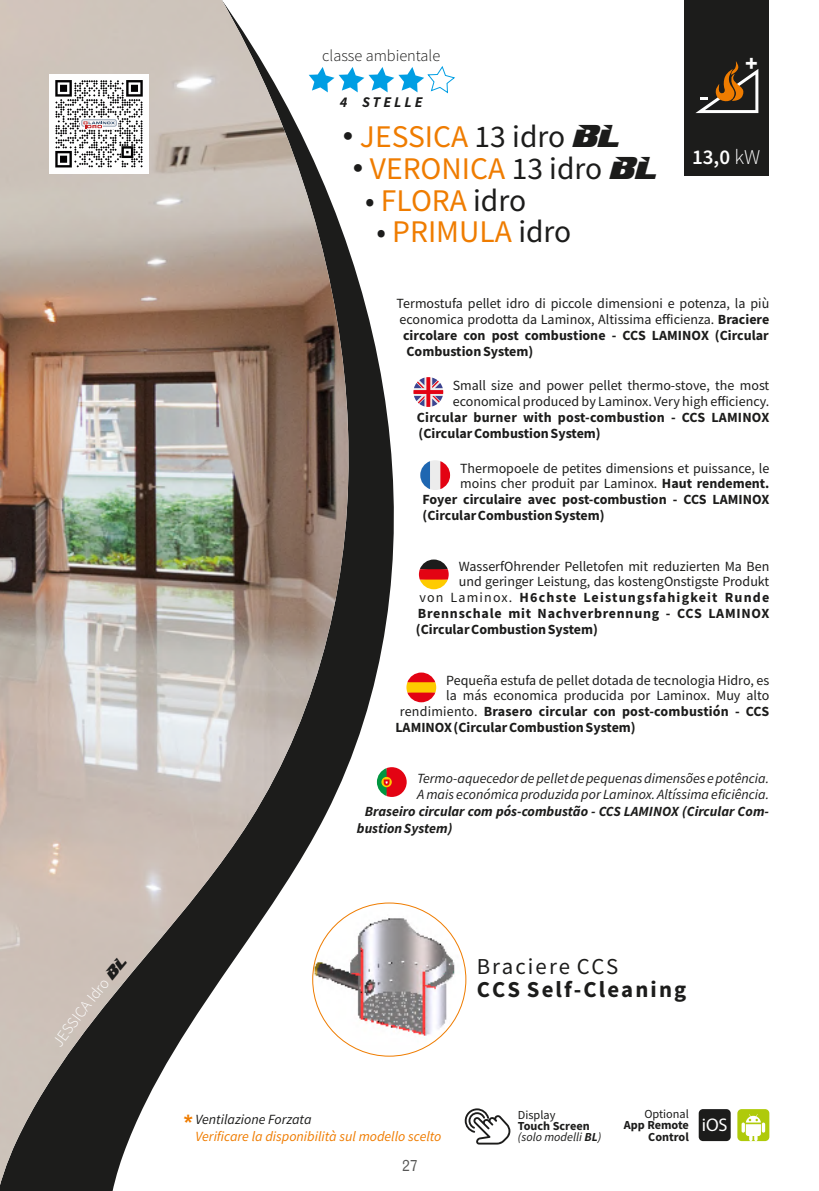
<style>
.page{position:relative;width:819px;height:1191px;background:#fff}
.page>*{position:absolute;margin:0;border:0;box-sizing:border-box;transform-origin:0 0}
.t1{font:31.5px "Source Sans Pro";color:#ef7c00}
.t2{font:31.5px "Source Sans Pro";color:#1c1c1b}
.t3{font:700 22.75px "Source Sans Pro";letter-spacing:.095em;color:#1c1c1b}
.t4{font:22.75px "Source Sans Pro";letter-spacing:.095em;color:#1c1c1b}
.t5{font:700 21.7px "Arial";color:#fefefe}
.t6{font:600 21px "Source Sans Pro";color:#fefefe}
.t7{font:18.38px "Myriad Pro";color:#fff}
.t8{font:300 16.28px "Source Sans Pro";color:#1c1c1b}
.t9{font:300 15.75px "Source Sans Pro";color:#fefefe}
.t10{font:15.75px "Gothic 720 BT Roman B";color:#575756}
.t11{font:italic 700 14.88px "Source Sans Pro";letter-spacing:.2em;color:#1c1c1b}
.t12{font:14px/15.8px "Source Sans Pro";color:#1c1c1b}
.t13{font:700 14px/15.9px "Source Sans Pro";color:#1c1c1b}
.t14{font:italic 14px/16.8px "Source Sans Pro";color:#1c1c1b}
.t15{font:italic 700 14px/16.8px "Source Sans Pro";color:#1c1c1b}
.t16{font:italic 14px/16.8px "Source Sans Pro";color:#ef7c00}
.t17{font:700 14px "Source Sans Pro";letter-spacing:.085em;color:#1c1c1b}
.t18{font:700 14px "Source Sans Pro";letter-spacing:.05em;color:#1c1c1b}
.t19{font:italic 12.25px/10.8px "Source Sans Pro";color:#1c1c1b}
.t20{font:700 12.25px/11.5px "Source Sans Pro";color:#1c1c1b;text-align:right}
.t21{font:12.25px "Source Sans Pro";color:#1c1c1b}
.s1{font-family:"Infinite Justice";font-weight:400;color:#1c1c1b}
.s2{font-family:"Arial";color:#1c1c1b}
.s3{color:#1c1c1b}
.s4{font-family:"Infinite Justice";color:#1c1c1b}
.s5{color:#ef7c00}
.s6{font-weight:300}
.s7{font-weight:700}
.s8{font-weight:400}
.s9{font-family:"Arial";font-weight:700;font-style:normal;font-size:23.8px}
.s10{font-weight:700;font-style:normal}
</style>
<div class="page">
<img style="left:0;top:0;width:392px;height:1191px">
<svg style="left:464px;top:1108px;width:46px;height:36px"></svg>
<div style="left:698px;top:1109px;width:32px;height:32px;background:#1c1c1b;border-radius:4px"></div>
<div style="left:737px;top:1109px;width:32px;height:32px;background:#afca0a;border-radius:4px"></div>
<svg style="left:741px;top:1114px;width:24px;height:27px"></svg>
<div style="left:420px;top:460px;width:30px;height:30px;background:#ececec;border-radius:50%"></div>
<svg style="left:440px;top:461px;width:10px;height:28px"></svg>
<svg style="left:420px;top:461px;width:10px;height:28px"></svg>
<svg style="left:419px;top:559px;width:29px;height:30px"></svg>
<svg style="left:406px;top:672px;width:30px;height:30px"></svg>
<svg style="left:413px;top:377px;width:30px;height:30px"></svg>
<svg style="left:377px;top:767px;width:29px;height:30px"></svg>
<div style="left:313px;top:903px;width:153px;height:153px;background:#fefefe;border-radius:50%"></div>
<img style="left:313px;top:906px;width:153px;height:139px">
<div style="left:684px;top:0;width:85px;height:176px;background:#1c1c1b"></div>
<svg style="left:695px;top:61px;width:63px;height:52px"></svg>
<div style="left:49px;top:74px;width:100px;height:99px;background:#fefefe"></div>
<svg style="left:55px;top:80px;width:88px;height:87px"></svg>
<svg style="left:309px;top:66px;width:146px;height:27px"></svg>
<svg style="left:52px;top:999px;width:40px;height:48px;background:#b7ada5"></svg>
<svg style="left:112px;top:955px;width:15px;height:15px"></svg>
<p class="t9" style="left:85px;top:995px;width:43px;rotate:-51deg">Idro <span class="s1">B</span></p>
<p class="t8" style="left:322px;top:49px;width:120px">classe ambientale</p>
<p class="t11" style="left:340px;top:96px;width:84px">4 STELLE</p>
<h1 class="t1" style="left:342px;top:123px;width:278px"><span class="s2">•</span> JESSICA <span class="s3">13 idro</span> <span class="s4">BL</span></h1>
<h1 class="t1" style="left:352px;top:155px;width:305px"><span class="s2">•</span> VERONICA <span class="s3">13 idro</span> <span class="s4">BL</span></h1>
<h1 class="t2" style="left:365px;top:187px;width:162px">• <span class="s5">FLORA</span> idro</h1>
<h1 class="t1" style="left:376px;top:218px;width:196px"><span class="s3">•</span> PRIMULA <span class="s3">idro</span></h1>
<h3 class="t5" style="left:745px;top:55px;width:14px">+</h3>
<h3 class="t6" style="left:692px;top:149px;width:70px">13,0 <span class="s6">kW</span></h3>
<p class="t12" style="left:396px;top:297px;width:374px">Termostufa pellet idro di piccole dimensioni e potenza, la più</p>
<p class="t12" style="left:399px;top:312px;width:371px">economica prodotta da Laminox, Altissima efficienza. <span class="s7">Braciere</span></p>
<p class="t13" style="left:403px;top:328px;width:367px">circolare con post combustione - CCS LAMINOX (Circular</p>
<p class="t13" style="left:406px;top:344px;width:128px">Combustion System)</p>
<p class="t12" style="left:452px;top:379px;width:318px">Small size and power pellet thermo-stove, the most economical produced by Laminox. Very high efficiency.</p>
<p class="t13" style="left:417px;top:410px;width:354px">Circular burner with post-combustion - CCS LAMINOX (Circular Combustion System)</p>
<p class="t12" style="left:460px;top:461px;width:311px">Thermopoele de petites dimensions et puissance, le</p>
<p class="t12" style="left:460px;top:477px;width:311px">moins cher produit par Laminox. <span class="s7">Haut rendement.</span></p>
<p class="t13" style="left:422px;top:493px;width:348px">Foyer circulaire avec post-combustion - CCS LAMINOX</p>
<p class="t13" style="left:422px;top:508px;width:184px">(Circular Combustion System)</p>
<p class="t12" style="left:458px;top:559px;width:312px">WasserfOhrender Pelletofen mit reduzierten Ma Ben</p>
<p class="t12" style="left:458px;top:575px;width:312px">und geringer Leistung, das kostengOnstigste Produkt</p>
<p class="t17" style="left:419px;top:592px;width:351px"><span class="s8">von Laminox.</span> H6chste Leistungsfahigkeit Runde</p>
<p class="t18" style="left:418px;top:607px;width:353px">Brennschale mit Nachverbrennung - CCS LAMINOX</p>
<p class="t13" style="left:416px;top:622px;width:184px">(Circular Combustion System)</p>
<p class="t12" style="left:446px;top:673px;width:324px">Pequeña estufa de pellet dotada de tecnologia Hidro, es</p>
<p class="t12" style="left:446px;top:689px;width:324px">la más economica producida por Laminox. Muy alto</p>
<p class="t13" style="left:400px;top:705px;width:371px"><span class="s8">rendimiento.</span> Brasero circular con post-combustión - CCS</p>
<p class="t13" style="left:395px;top:720px;width:242px">LAMINOX (Circular Combustion System)</p>
<p class="t14" style="left:417px;top:771px;width:353px">Termo-aquecedor de pellet de pequenas dimensões e potência.<br>A mais económica produzida por Laminox. Altíssima eficiência.</p>
<p class="t15" style="left:357px;top:804px;width:413px;text-indent:8px">Braseiro circular com pós-combustão - CCS LAMINOX (Circular Com&shy;bustion System)</p>
<h2 class="t4" style="left:476px;top:956px;width:143px">Braciere CCS</h2>
<h2 class="t3" style="left:476px;top:979px;width:211px">CCS Self-Cleaning</h2>
<p class="t16" style="left:195px;top:1112px;width:247px;text-indent:-12px"><span class="s9">*</span> <span class="s3">Ventilazione Forzata<br></span>Verificare la disponibilità sul modello scelto</p>
<p class="t10" style="left:402px;top:1159px;width:18px">27</p>
<p class="t21" style="left:518px;top:1110px;width:39px">Display</p>
<p class="t19" style="left:518px;top:1121px;width:85px"><span class="s10">Touch Screen </span>(solo modelli <span class="s7">BL</span>)</p>
<p class="t21" style="left:644px;top:1108px;width:46px">Optional</p>
<p class="t20" style="left:623px;top:1120px;width:67px">App Remote<br>Control</p>
<h3 class="t7" style="left:701px;top:1117px;width:27px">iOS</h3>
</div>
